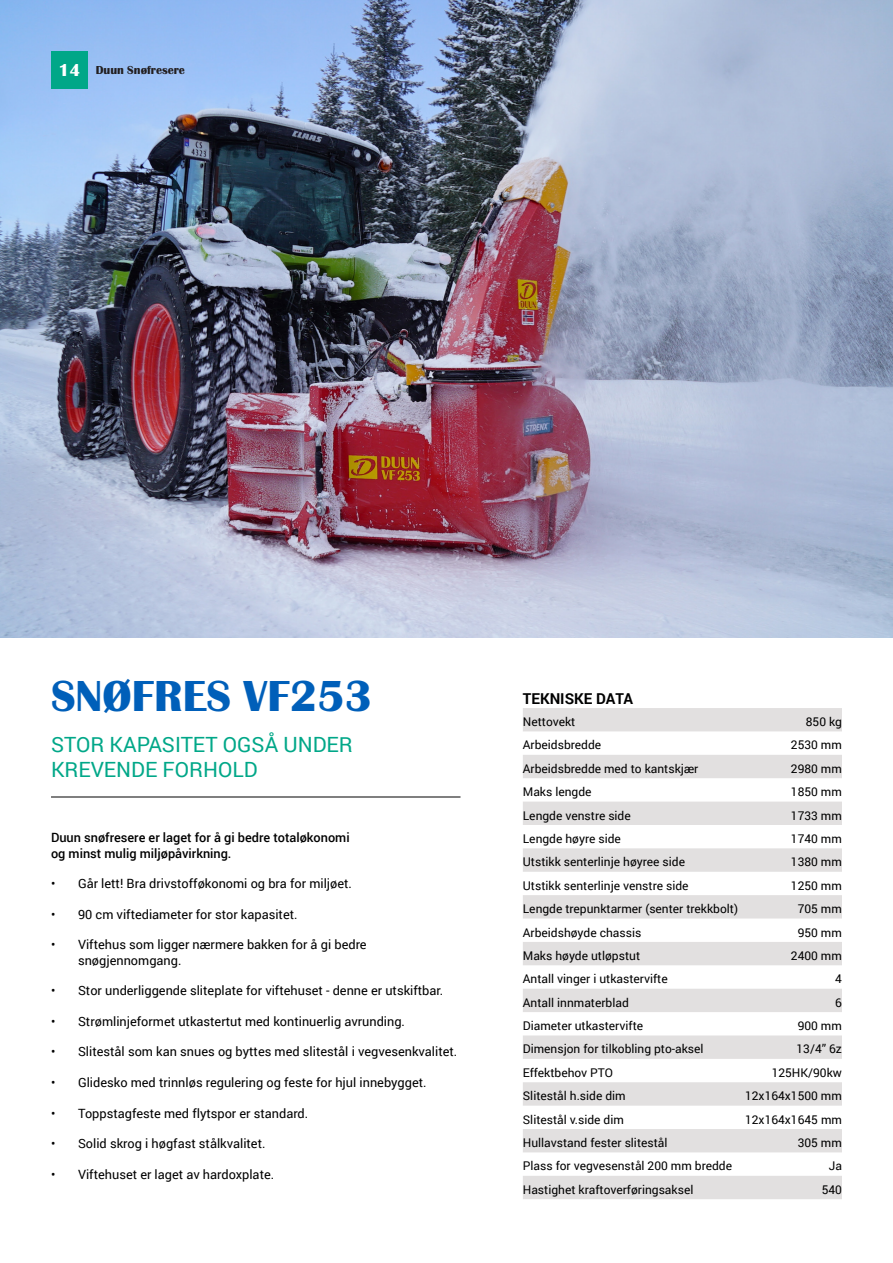
<style>
.page{position:relative;width:893px;height:1263px;background:#fff}
.page>*{position:absolute;margin:0;border:0;box-sizing:border-box;transform-origin:0 0}
.t1{font:700 45px "Britannic";color:#005fb9}
.t2{font:21px/25.2px "Roboto";color:#00a788}
.t3{font:700 18px "Britannic";color:#fff}
.t4{font:700 15px "Roboto";color:#000}
.t5{font:12.75px/15.3px "Roboto";color:#000}
.t6{font:500 12.75px "Roboto";color:#000}
.t7{font:12px "Roboto";color:#000}
.t8{font:700 12px "Britannic";color:#231f20}
</style>
<div class="page">
<img style="left:0;top:0;width:893px;height:638px">
<svg style="left:523px;top:708px;width:319px;height:491px;fill:#e2e0e0"></svg>
<hr style="left:51px;top:797px;width:409px;height:1px;background:#000">
<div style="left:51px;top:51px;width:37px;height:38px;background:#00a788"></div>
<p class="t3" style="left:59px;top:60px;width:23px">14</p>
<p class="t8" style="left:96px;top:63px;width:91px">Duun Snøfresere</p>
<p class="t1" style="left:51px;top:670px;width:323px">SNØFRES VF253</p>
<p class="t2" style="left:51px;top:731px;width:303px">STOR KAPASITET OGSÅ UNDER<br>KREVENDE FORHOLD</p>
<p class="t6" style="left:51px;top:829px;width:300px">Duun snøfresere er laget for å gi bedre totaløkonomi</p>
<p class="t6" style="left:51px;top:844px;width:182px">og minst mulig miljøpåvirkning.</p>
<p class="t5" style="left:51px;top:875px;width:303px">• Går lett! Bra drivstofføkonomi og bra for miljøet.</p>
<p class="t5" style="left:51px;top:906px;width:248px">• 90 cm viftediameter for stor kapasitet.</p>
<p class="t5" style="left:78px;top:937px;width:290px;text-indent:-27px">• Viftehus som ligger nærmere bakken for å gi bedre snøgjennomgang.</p>
<p class="t5" style="left:51px;top:982px;width:394px">• Stor underliggende sliteplate for viftehuset - denne er utskiftbar.</p>
<p class="t5" style="left:51px;top:1013px;width:355px">• Strømlinjeformet utkastertut med kontinuerlig avrunding.</p>
<p class="t5" style="left:51px;top:1044px;width:408px">• Slitestål som kan snues og byttes med slitestål i vegvesenkvalitet.</p>
<p class="t5" style="left:51px;top:1074px;width:377px">• Glidesko med trinnløs regulering og feste for hjul innebygget.</p>
<p class="t5" style="left:51px;top:1105px;width:259px">• Toppstagfeste med flytspor er standard.</p>
<p class="t5" style="left:51px;top:1135px;width:216px">• Solid skrog i høgfast stålkvalitet.</p>
<p class="t5" style="left:51px;top:1166px;width:225px">• Viftehuset er laget av hardoxplate.</p>
<p class="t4" style="left:523px;top:688px;width:112px">TEKNISKE DATA</p>
<p class="t7" style="left:523px;top:713px;width:54px">Nettovekt</p>
<p class="t7" style="left:806px;top:713px;width:38px">850 kg</p>
<p class="t7" style="left:523px;top:737px;width:80px">Arbeidsbredde</p>
<p class="t7" style="left:791px;top:737px;width:52px">2530 mm</p>
<p class="t7" style="left:523px;top:760px;width:177px">Arbeidsbredde med to kantskjær</p>
<p class="t7" style="left:791px;top:760px;width:52px">2980 mm</p>
<p class="t7" style="left:523px;top:783px;width:70px">Maks lengde</p>
<p class="t7" style="left:791px;top:783px;width:52px">1850 mm</p>
<p class="t7" style="left:523px;top:807px;width:109px">Lengde venstre side</p>
<p class="t7" style="left:791px;top:807px;width:52px">1733 mm</p>
<p class="t7" style="left:523px;top:830px;width:100px">Lengde høyre side</p>
<p class="t7" style="left:791px;top:830px;width:52px">1740 mm</p>
<p class="t7" style="left:523px;top:854px;width:164px">Utstikk senterlinje høyree side</p>
<p class="t7" style="left:791px;top:854px;width:52px">1380 mm</p>
<p class="t7" style="left:523px;top:877px;width:167px">Utstikk senterlinje venstre side</p>
<p class="t7" style="left:791px;top:877px;width:52px">1250 mm</p>
<p class="t7" style="left:523px;top:900px;width:217px">Lengde trepunktarmer (senter trekkbolt)</p>
<p class="t7" style="left:798px;top:900px;width:46px">705 mm</p>
<p class="t7" style="left:523px;top:924px;width:120px">Arbeidshøyde chassis</p>
<p class="t7" style="left:798px;top:924px;width:46px">950 mm</p>
<p class="t7" style="left:523px;top:947px;width:119px">Maks høyde utløpstut</p>
<p class="t7" style="left:791px;top:947px;width:52px">2400 mm</p>
<p class="t7" style="left:523px;top:970px;width:146px">Antall vinger i utkastervifte</p>
<p class="t7" style="left:835px;top:970px;width:8px">4</p>
<p class="t7" style="left:523px;top:994px;width:107px">Antall innmaterblad</p>
<p class="t7" style="left:835px;top:994px;width:8px">6</p>
<p class="t7" style="left:523px;top:1017px;width:122px">Diameter utkastervifte</p>
<p class="t7" style="left:798px;top:1017px;width:46px">900 mm</p>
<p class="t7" style="left:523px;top:1041px;width:182px">Dimensjon for tilkobling pto-aksel</p>
<p class="t7" style="left:796px;top:1041px;width:47px">13/4” 6z</p>
<p class="t7" style="left:523px;top:1064px;width:92px">Effektbehov PTO</p>
<p class="t7" style="left:772px;top:1064px;width:72px">125HK/90kw</p>
<p class="t7" style="left:523px;top:1087px;width:104px">Slitestål h.side dim</p>
<p class="t7" style="left:745px;top:1087px;width:98px">12x164x1500 mm</p>
<p class="t7" style="left:523px;top:1111px;width:103px">Slitestål v.side dim</p>
<p class="t7" style="left:745px;top:1111px;width:98px">12x164x1645 mm</p>
<p class="t7" style="left:523px;top:1134px;width:146px">Hullavstand fester slitestål</p>
<p class="t7" style="left:798px;top:1134px;width:46px">305 mm</p>
<p class="t7" style="left:523px;top:1158px;width:211px">Plass for vegvesenstål 200 mm bredde</p>
<p class="t7" style="left:829px;top:1158px;width:15px">Ja</p>
<p class="t7" style="left:523px;top:1181px;width:172px">Hastighet kraftoverføringsaksel</p>
<p class="t7" style="left:822px;top:1181px;width:22px">540</p>
</div>
